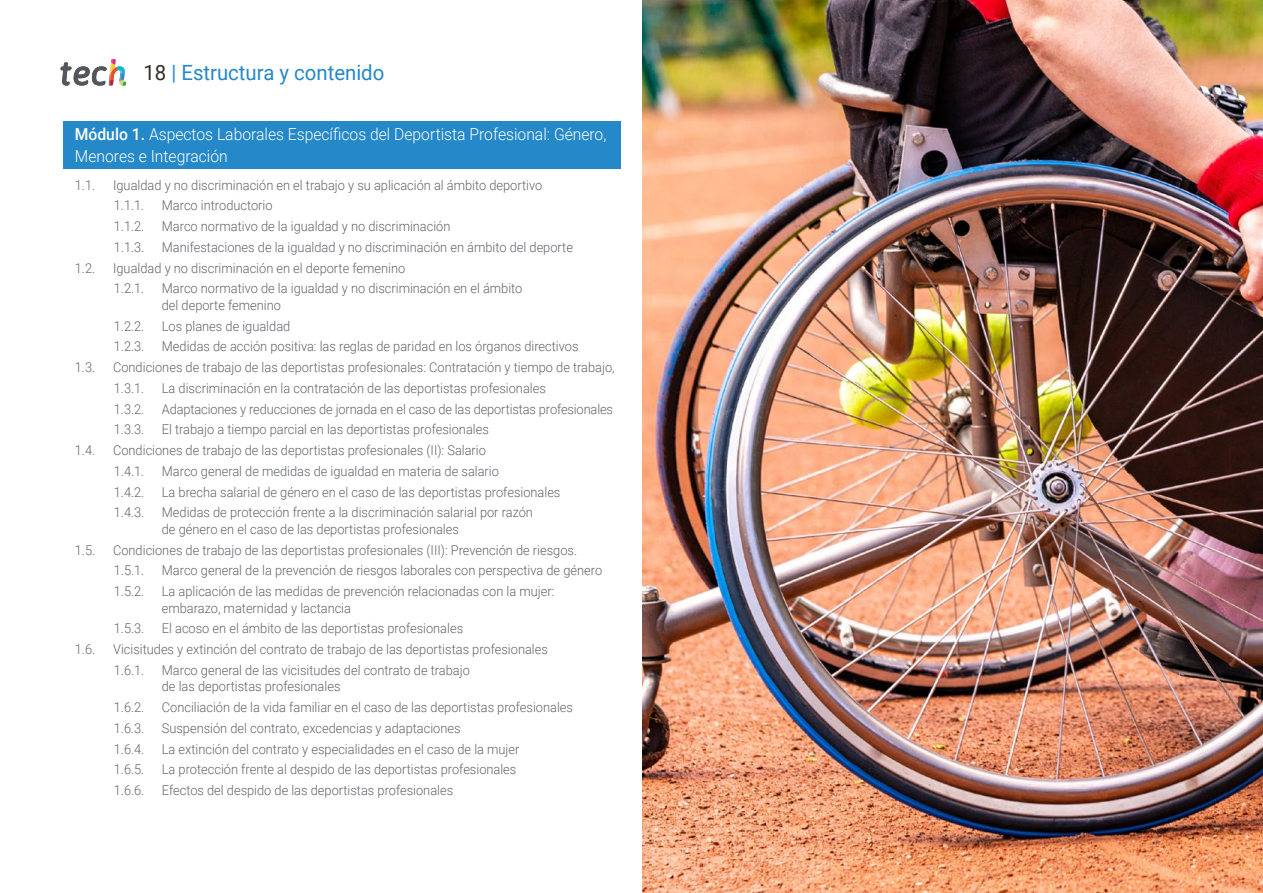
<style>
.page{position:relative;width:1263px;height:893px;background:#fff}
.page>*{position:absolute;margin:0;border:0;box-sizing:border-box;transform-origin:0 0}
.t1{font:21px "Roboto";color:#2488c9}
.t2{font:300 16.5px/22.5px "Roboto";color:#fff;scale:.95 1}
.t3{font:300 13.5px/20.7px "Roboto";color:#61646a;scale:.95 1}
.s1{color:#312e20}
.s2{font-weight:500}
</style>
<div class="page">
<img style="left:642px;top:0;width:621px;height:893px">
<div style="left:64px;top:121px;width:557px;height:48px;background:#2488c9"></div>
<svg style="left:61px;top:59px;width:65px;height:27px"></svg>
<h1 class="t1" style="left:144px;top:57px;width:242px"><span class="s1">18</span> | Estructura y contenido</h1>
<p class="t2" style="left:75px;top:122px;width:561px"><span class="s2">Módulo 1.</span> Aspectos Laborales Específicos del Deportista Profesional: Género,<br>Menores e Integración</p>
<p class="t3" style="left:75px;top:174px;width:23px">1.1.</p>
<p class="t3" style="left:113px;top:174px;width:453px">Igualdad y no discriminación en el trabajo y su aplicación al ámbito deportivo<br>1.1.1.</p>
<p class="t3" style="left:162px;top:195px;width:118px">Marco introductorio</p>
<p class="t3" style="left:114px;top:215px;width:34px">1.1.2.</p>
<p class="t3" style="left:162px;top:215px;width:305px">Marco normativo de la igualdad y no discriminación</p>
<p class="t3" style="left:114px;top:236px;width:34px">1.1.3.</p>
<p class="t3" style="left:162px;top:236px;width:434px">Manifestaciones de la igualdad y no discriminación en ámbito del deporte</p>
<p class="t3" style="left:75px;top:257px;width:23px">1.2.</p>
<p class="t3" style="left:113px;top:257px;width:309px">Igualdad y no discriminación en el deporte femenino<br>1.2.1.</p>
<p class="t3" style="left:162px;top:280px;width:381px;line-height:16.5px">Marco normativo de la igualdad y no discriminación en el ámbito del deporte femenino</p>
<p class="t3" style="left:114px;top:315px;width:34px">1.2.2.</p>
<p class="t3" style="left:162px;top:315px;width:137px">Los planes de igualdad</p>
<p class="t3" style="left:114px;top:336px;width:34px">1.2.3.</p>
<p class="t3" style="left:162px;top:336px;width:440px">Medidas de acción positiva: las reglas de paridad en los órganos directivos</p>
<p class="t3" style="left:75px;top:356px;width:23px">1.3.</p>
<p class="t3" style="left:113px;top:356px;width:529px">Condiciones de trabajo de las deportistas profesionales: Contratación y tiempo de trabajo,<br>1.3.1.</p>
<p class="t3" style="left:162px;top:377px;width:406px">La discriminación en la contratación de las deportistas profesionales</p>
<p class="t3" style="left:114px;top:398px;width:34px">1.3.2.</p>
<p class="t3" style="left:162px;top:398px;width:476px">Adaptaciones y reducciones de jornada en el caso de las deportistas profesionales</p>
<p class="t3" style="left:114px;top:419px;width:34px">1.3.3.</p>
<p class="t3" style="left:162px;top:419px;width:346px">El trabajo a tiempo parcial en las deportistas profesionales</p>
<p class="t3" style="left:75px;top:439px;width:23px">1.4.</p>
<p class="t3" style="left:113px;top:439px;width:394px">Condiciones de trabajo de las deportistas profesionales (II): Salario<br>1.4.1.</p>
<p class="t3" style="left:162px;top:460px;width:356px">Marco general de medidas de igualdad en materia de salario</p>
<p class="t3" style="left:114px;top:481px;width:34px">1.4.2.</p>
<p class="t3" style="left:162px;top:481px;width:421px">La brecha salarial de género en el caso de las deportistas profesionales</p>
<p class="t3" style="left:114px;top:502px;width:34px">1.4.3.</p>
<p class="t3" style="left:162px;top:504px;width:392px;line-height:16.5px">Medidas de protección frente a la discriminación salarial por razón de género en el caso de las deportistas profesionales</p>
<p class="t3" style="left:75px;top:539px;width:23px">1.5.</p>
<p class="t3" style="left:113px;top:539px;width:490px">Condiciones de trabajo de las deportistas profesionales (III): Prevención de riesgos.<br>1.5.1.</p>
<p class="t3" style="left:162px;top:560px;width:465px">Marco general de la prevención de riesgos laborales con perspectiva de género</p>
<p class="t3" style="left:114px;top:580px;width:34px">1.5.2.</p>
<p class="t3" style="left:162px;top:583px;width:415px;line-height:16.5px">La aplicación de las medidas de prevención relacionadas con la mujer: embarazo, maternidad y lactancia</p>
<p class="t3" style="left:114px;top:618px;width:34px">1.5.3.</p>
<p class="t3" style="left:162px;top:618px;width:319px">El acoso en el ámbito de las deportistas profesionales</p>
<p class="t3" style="left:75px;top:638px;width:23px">1.6.</p>
<p class="t3" style="left:113px;top:638px;width:459px">Vicisitudes y extinción del contrato de trabajo de las deportistas profesionales<br>1.6.1.</p>
<p class="t3" style="left:162px;top:661px;width:326px;line-height:16.5px">Marco general de las vicisitudes del contrato de trabajo de las deportistas profesionales</p>
<p class="t3" style="left:114px;top:696px;width:34px">1.6.2.</p>
<p class="t3" style="left:162px;top:696px;width:434px">Conciliación de la vida familiar en el caso de las deportistas profesionales</p>
<p class="t3" style="left:114px;top:717px;width:34px">1.6.3.</p>
<p class="t3" style="left:162px;top:717px;width:316px">Suspensión del contrato, excedencias y adaptaciones</p>
<p class="t3" style="left:114px;top:738px;width:34px">1.6.4.</p>
<p class="t3" style="left:162px;top:738px;width:378px">La extinción del contrato y especialidades en el caso de la mujer</p>
<p class="t3" style="left:114px;top:759px;width:34px">1.6.5.</p>
<p class="t3" style="left:162px;top:759px;width:375px">La protección frente al despido de las deportistas profesionales</p>
<p class="t3" style="left:114px;top:779px;width:34px">1.6.6.</p>
<p class="t3" style="left:162px;top:779px;width:308px">Efectos del despido de las deportistas profesionales</p>
</div>
